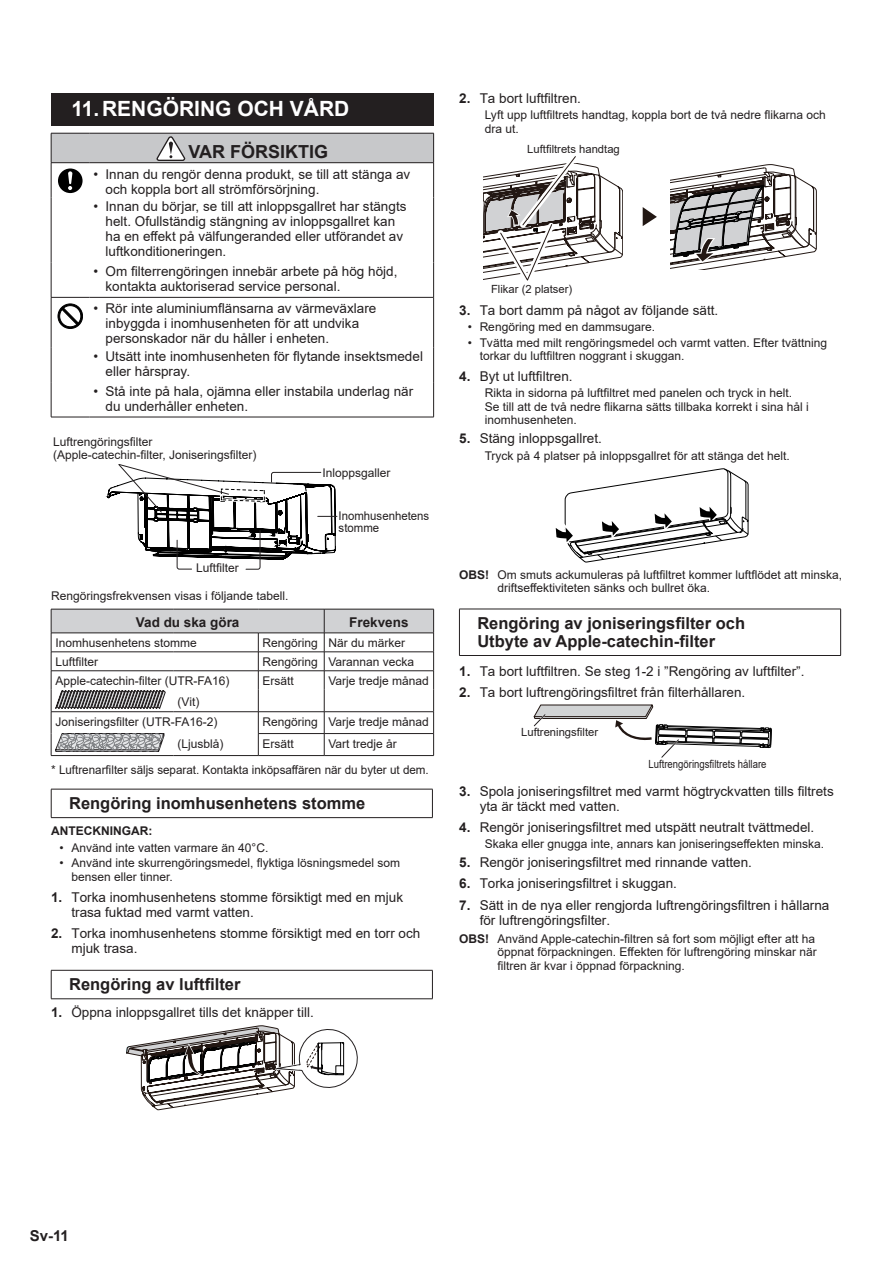
<style>
.page{position:relative;width:893px;height:1263px;background:#fff}
.page>*{position:absolute;margin:0;border:0;box-sizing:border-box;transform-origin:0 0}
.t1{font:700 21px "Arial";color:#fff}
.t2{font:700 18px "Arial";color:#231f20}
.t3{font:700 16.5px/18px "Arial";color:#231f20}
.t4{font:700 15px "Arial";color:#231f20}
.t5{font:13.5px/15px "Arial";color:#231f20}
.t6{font:700 13.5px "Arial";color:#231f20}
.t7{font:12px/13.5px "Arial";color:#231f20}
.t8{font:12px/12px "Arial";color:#231f20;scale:.95 1}
.t9{font:700 12px "Arial";color:#231f20}
.t10{font:11.25px "Arial";color:#231f20}
.t11{font:11.25px "Arial";color:#231f20;scale:.85 1}
.s1{font-weight:700}
</style>
<div class="page">
<div style="left:51px;top:94px;width:383px;height:32px;background:#231f20"></div>
<div style="left:51px;top:133px;width:383px;height:30px;background:#c7c8ca"></div>
<hr style="left:433px;top:133px;width:1px;height:30px;background:#231f20">
<hr style="left:51px;top:133px;width:38px;height:1px;background:#231f20">
<hr style="left:51px;top:133px;width:1px;height:30px;background:#231f20">
<hr style="left:89px;top:133px;width:345px;height:1px;background:#231f20">
<hr style="left:51px;top:162px;width:38px;height:1px;background:#231f20">
<hr style="left:51px;top:163px;width:1px;height:35px;background:#231f20">
<hr style="left:51px;top:198px;width:1px;height:64px;background:#231f20">
<hr style="left:433px;top:198px;width:1px;height:64px;background:#231f20">
<hr style="left:51px;top:347px;width:1px;height:35px;background:#231f20">
<hr style="left:433px;top:347px;width:1px;height:35px;background:#231f20">
<hr style="left:89px;top:162px;width:345px;height:1px;background:#231f20">
<hr style="left:433px;top:163px;width:1px;height:35px;background:#231f20">
<hr style="left:51px;top:297px;width:1px;height:50px;background:#231f20">
<hr style="left:433px;top:297px;width:1px;height:50px;background:#231f20">
<hr style="left:51px;top:262px;width:1px;height:35px;background:#231f20">
<hr style="left:433px;top:262px;width:1px;height:35px;background:#231f20">
<hr style="left:51px;top:297px;width:38px;height:1px;background:#231f20">
<hr style="left:89px;top:297px;width:345px;height:1px;background:#231f20">
<hr style="left:433px;top:382px;width:1px;height:35px;background:#231f20">
<hr style="left:89px;top:417px;width:345px;height:1px;background:#231f20">
<hr style="left:51px;top:382px;width:1px;height:35px;background:#231f20">
<hr style="left:51px;top:417px;width:38px;height:1px;background:#231f20">
<svg style="left:157px;top:136px;width:28px;height:25px"></svg>
<svg style="left:58px;top:168px;width:25px;height:25px"></svg>
<svg style="left:58px;top:304px;width:25px;height:25px"></svg>
<svg style="left:139px;top:296px;width:193px;height:122px"></svg>
<svg style="left:107px;top:464px;width:230px;height:106px"></svg>
<hr style="left:258px;top:755px;width:66px;height:1px;background:#231f20">
<hr style="left:324px;top:755px;width:110px;height:1px;background:#231f20">
<hr style="left:51px;top:755px;width:122px;height:1px;background:#231f20">
<hr style="left:173px;top:755px;width:85px;height:1px;background:#231f20">
<svg style="left:51px;top:609px;width:383px;height:146px"></svg>
<hr style="left:51px;top:789px;width:382px;height:1px;background:#231f20">
<svg style="left:51px;top:789px;width:1px;height:28px"></svg>
<svg style="left:432px;top:789px;width:1px;height:28px"></svg>
<hr style="left:51px;top:817px;width:382px;height:1px;background:#231f20">
<hr style="left:51px;top:970px;width:382px;height:1px;background:#231f20">
<svg style="left:51px;top:970px;width:1px;height:28px"></svg>
<svg style="left:432px;top:970px;width:1px;height:28px"></svg>
<hr style="left:51px;top:998px;width:382px;height:1px;background:#231f20">
<svg style="left:126px;top:1025px;width:232px;height:85px"></svg>
<svg style="left:483px;top:156px;width:334px;height:125px"></svg>
<svg style="left:555px;top:468px;width:194px;height:95px"></svg>
<hr style="left:459px;top:609px;width:382px;height:1px;background:#231f20">
<hr style="left:459px;top:609px;width:1px;height:46px;background:#231f20">
<hr style="left:840px;top:609px;width:1px;height:46px;background:#231f20">
<hr style="left:459px;top:655px;width:382px;height:1px;background:#231f20">
<svg style="left:533px;top:704px;width:238px;height:54px"></svg>
<h1 class="t1" style="left:71px;top:94px;width:279px">11.RENGÖRING OCH VÅRD</h1>
<h2 class="t2" style="left:189px;top:139px;width:141px">VAR FÖRSIKTIG</h2>
<p class="t5" style="left:106px;top:166px;width:306px;text-indent:-12px">• Innan du rengör denna produkt, se till att stänga av och koppla bort all strömförsörjning.</p>
<p class="t5" style="left:106px;top:199px;width:302px;text-indent:-12px">• Innan du börjar, se till att inloppsgallret har stängts helt. Ofullständig stängning av inloppsgallret kan ha en effekt på välfungeranded eller utförandet av luftkonditioneringen.</p>
<p class="t5" style="left:106px;top:264px;width:293px;text-indent:-12px">• Om filterrengöringen innebär arbete på hög höjd, kontakta auktoriserad service personal.</p>
<p class="t5" style="left:106px;top:301px;width:272px;text-indent:-12px">• Rör inte aluminiumflänsarna av värmeväxlare inbyggda i inomhusenheten för att undvika personskador när du håller i enheten.</p>
<p class="t5" style="left:106px;top:349px;width:319px;text-indent:-12px">• Utsätt inte inomhusenheten för flytande insektsmedel eller hårspray.</p>
<p class="t5" style="left:106px;top:383px;width:309px;text-indent:-12px">• Stå inte på hala, ojämna eller instabila underlag när du underhåller enheten.</p>
<p class="t7" style="left:53px;top:435px;width:205px">Luftrengöringsfilter (Apple-catechin-filter, Joniseringsfilter)</p>
<p class="t7" style="left:196px;top:561px;width:44px">Luftfilter</p>
<p class="t7" style="left:323px;top:465px;width:70px">Inloppsgaller</p>
<p class="t8" style="left:339px;top:510px;width:97px">Inomhusenhetens stomme</p>
<p class="t7" style="left:51px;top:589px;width:239px">Rengöringsfrekvensen visas i följande tabell.</p>
<p class="t6" style="left:136px;top:612px;width:105px">Vad du ska göra</p>
<p class="t6" style="left:349px;top:612px;width:61px">Frekvens</p>
<p class="t7" style="left:55px;top:636px;width:143px">Inomhusenhetens stomme</p>
<p class="t7" style="left:263px;top:636px;width:144px">Rengöring När du märker</p>
<p class="t7" style="left:55px;top:655px;width:44px">Luftfilter</p>
<p class="t7" style="left:263px;top:655px;width:153px">Rengöring Varannan vecka</p>
<p class="t7" style="left:55px;top:674px;width:176px">Apple-catechin-filter (UTR-FA16)</p>
<p class="t7" style="left:263px;top:674px;width:33px">Ersätt</p>
<p class="t7" style="left:328px;top:674px;width:102px">Varje tredje månad</p>
<p class="t7" style="left:55px;top:691px;width:164px;line-height:20.4px;text-indent:122px">(Vit)<br>Joniseringsfilter (UTR-FA16-2)</p>
<p class="t7" style="left:263px;top:715px;width:168px">Rengöring Varje tredje månad</p>
<p class="t7" style="left:51px;top:731px;width:379px;line-height:26.4px;text-indent:277px">Vart tredje år<br>* Luftrenarfilter säljs separat. Kontakta inköpsaffären när du byter ut dem.</p>
<p class="t3" style="left:69px;top:795px;width:298px">Rengöring inomhusenhetens stomme</p>
<p class="t9" style="left:51px;top:822px;width:103px">ANTECKNINGAR:</p>
<p class="t7" style="left:60px;top:840px;width:210px">• Använd inte vatten varmare än 40°C.</p>
<p class="t7" style="left:71px;top:856px;width:330px;text-indent:-12px">• Använd inte skurrengöringsmedel, flyktiga lösningsmedel som bensen eller tinner.</p>
<p class="t5" style="left:71px;top:889px;width:333px;text-indent:-20px"><span class="s1">1.</span> Torka inomhusenhetens stomme försiktigt med en mjuk trasa fuktad med varmt vatten.</p>
<p class="t5" style="left:71px;top:926px;width:350px;text-indent:-20px"><span class="s1">2.</span> Torka inomhusenhetens stomme försiktigt med en torr och mjuk trasa.</p>
<p class="t3" style="left:69px;top:976px;width:173px">Rengöring av luftfilter</p>
<p class="t5" style="left:51px;top:1004px;width:264px"><span class="s1">1.</span> Öppna inloppsgallret tills det knäpper till.</p>
<p class="t7" style="left:178px;top:737px;width:48px">(Ljusblå)</p>
<p class="t7" style="left:263px;top:737px;width:33px">Ersätt</p>
<p class="t5" style="left:459px;top:91px;width:123px"><span class="s1">2.</span> Ta bort luftfiltren.</p>
<p class="t7" style="left:485px;top:108px;width:343px">Lyft upp luftfiltrets handtag, koppla bort de två nedre flikarna och dra ut.</p>
<p class="t10" style="left:527px;top:142px;width:94px">Luftfiltrets handtag</p>
<p class="t10" style="left:491px;top:282px;width:83px">Flikar (2 platser)</p>
<p class="t5" style="left:459px;top:303px;width:261px"><span class="s1">3.</span> Ta bort damm på något av följande sätt.</p>
<p class="t7" style="left:468px;top:320px;width:189px">• Rengöring med en dammsugare.</p>
<p class="t7" style="left:480px;top:336px;width:349px;text-indent:-12px">• Tvätta med milt rengöringsmedel och varmt vatten. Efter tvättning torkar du luftfiltren noggrant i skuggan.</p>
<p class="t5" style="left:459px;top:369px;width:115px"><span class="s1">4.</span> Byt ut luftfiltren.</p>
<p class="t7" style="left:485px;top:386px;width:326px">Rikta in sidorna på luftfiltret med panelen och tryck in helt.<br>Se till att de två nedre flikarna sätts tillbaka korrekt i sina hål i inomhusenheten.</p>
<p class="t5" style="left:459px;top:431px;width:144px"><span class="s1">5.</span> Stäng inloppsgallret.</p>
<p class="t7" style="left:485px;top:449px;width:307px">Tryck på 4 platser på inloppsgallret för att stänga det helt.</p>
<p class="t7" style="left:497px;top:568px;width:346px;text-indent:-38px"><span class="s1">OBS!</span> Om smuts ackumuleras på luftfiltret kommer luftflödet att minska, driftseffektiviteten sänks och bullret öka.</p>
<p class="t3" style="left:477px;top:614px;width:269px">Rengöring av joniseringsfilter och<br>Utbyte av Apple-catechin-filter</p>
<p class="t5" style="left:459px;top:663px;width:347px"><span class="s1">1.</span> Ta bort luftfiltren. Se steg 1-2 i ”Rengöring av luftfilter”.</p>
<p class="t5" style="left:459px;top:685px;width:288px"><span class="s1">2.</span> Ta bort luftrengöringsfiltret från filterhållaren.</p>
<p class="t10" style="left:521px;top:724px;width:78px">Luftreningsfilter</p>
<p class="t11" style="left:648px;top:756px;width:140px">Luftrengöringsfiltrets hållare</p>
<p class="t5" style="left:480px;top:783px;width:356px;text-indent:-20px"><span class="s1">3.</span> Spola joniseringsfiltret med varmt högtryckvatten tills filtrets yta är täckt med vatten.</p>
<p class="t5" style="left:459px;top:819px;width:357px"><span class="s1">4.</span> Rengör joniseringsfiltret med utspätt neutralt tvättmedel.</p>
<p class="t7" style="left:485px;top:837px;width:341px">Skaka eller gnugga inte, annars kan joniseringseffekten minska.</p>
<p class="t5" style="left:459px;top:854px;width:294px"><span class="s1">5.</span> Rengör joniseringsfiltret med rinnande vatten.</p>
<p class="t5" style="left:459px;top:876px;width:219px"><span class="s1">6.</span> Torka joniseringsfiltret i skuggan.</p>
<p class="t5" style="left:480px;top:897px;width:351px;text-indent:-20px"><span class="s1">7.</span> Sätt in de nya eller rengjorda luftrengöringsfiltren i hållarna för luftrengöringsfilter.</p>
<p class="t7" style="left:497px;top:931px;width:321px;text-indent:-38px"><span class="s1">OBS!</span> Använd Apple-catechin-filtren så fort som möjligt efter att ha öppnat förpackningen. Effekten för luftrengöring minskar när filtren är kvar i öppnad förpackning.</p>
<p class="t4" style="left:30px;top:1225px;width:41px">Sv-11</p>
</div>
